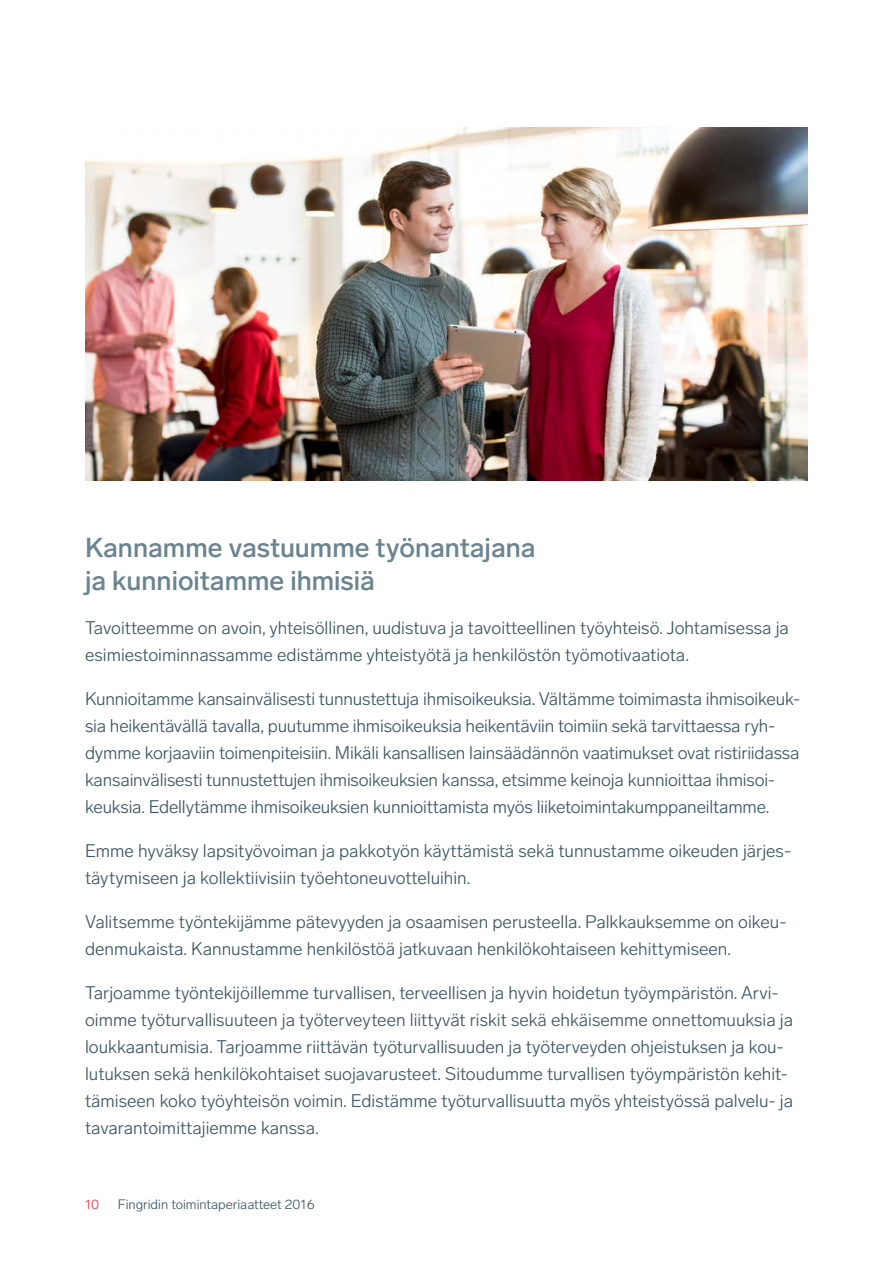
<style>
.page{position:relative;width:893px;height:1263px;background:#fff}
.page>*{position:absolute;margin:0;border:0;box-sizing:border-box;transform-origin:0 0}
.t1{font:500 27px/33px "Lab Grotesque";color:#6b8490}
.t2{font:300 18px/27px "Lab Grotesque";color:#3c5662}
.t3{font:300 13.5px "Lab Grotesque";color:#3c5662}
.t4{font:300 13.5px "Lab Grotesque";color:#e53443}
</style>
<div class="page">
<img style="left:86px;top:128px;width:721px;height:353px">
<h1 class="t1" style="left:85px;top:531px;width:452px">Kannamme vastuumme työnantajana ja kunnioitamme ihmisiä</h1>
<p class="t2" style="left:85px;top:614px;width:705px">Tavoitteemme on avoin, yhteisöllinen, uudistuva ja tavoitteellinen työyhteisö. Johtamisessa ja esimiestoiminnassamme edistämme yhteistyötä ja henkilöstön työmotivaatiota.</p>
<p class="t2" style="left:85px;top:685px;width:717px">Kunnioitamme kansainvälisesti tunnustettuja ihmisoikeuksia. Vältämme toimimasta ihmisoikeuk&shy;sia heikentävällä tavalla, puutumme ihmisoikeuksia heikentäviin toimiin sekä tarvittaessa ryh&shy;dymme korjaaviin toimenpiteisiin. Mikäli kansallisen lainsäädännön vaatimukset ovat ristiriidassa kansainvälisesti tunnustettujen ihmisoikeuksien kanssa, etsimme keinoja kunnioittaa ihmisoi&shy;keuksia. Edellytämme ihmisoikeuksien kunnioittamista myös liiketoimintakumppaneiltamme.</p>
<p class="t2" style="left:85px;top:837px;width:708px">Emme hyväksy lapsityövoiman ja pakkotyön käyttämistä sekä tunnustamme oikeuden järjes&shy;täytymiseen ja kollektiivisiin työehtoneuvotteluihin.</p>
<p class="t2" style="left:85px;top:908px;width:703px">Valitsemme työntekijämme pätevyyden ja osaamisen perusteella. Palkkauksemme on oikeu&shy;denmukaista. Kannustamme henkilöstöä jatkuvaan henkilökohtaiseen kehittymiseen.</p>
<p class="t2" style="left:85px;top:979px;width:710px">Tarjoamme työntekijöillemme turvallisen, terveellisen ja hyvin hoidetun työympäristön. Arvi&shy;oimme työturvallisuuteen ja työterveyteen liittyvät riskit sekä ehkäisemme onnettomuuksia ja loukkaantumisia. Tarjoamme riittävän työturvallisuuden ja työterveyden ohjeistuksen ja kou&shy;lutuksen sekä henkilökohtaiset suojavarusteet. Sitoudumme turvallisen työympäristön kehit&shy;tämiseen koko työyhteisön voimin. Edistämme työturvallisuutta myös yhteistyössä palvelu- ja tavarantoimittajiemme kanssa.</p>
<p class="t4" style="left:85px;top:1196px;width:16px">10</p>
<p class="t3" style="left:118px;top:1196px;width:198px">Fingridin toimintaperiaatteet 2016</p>
</div>
